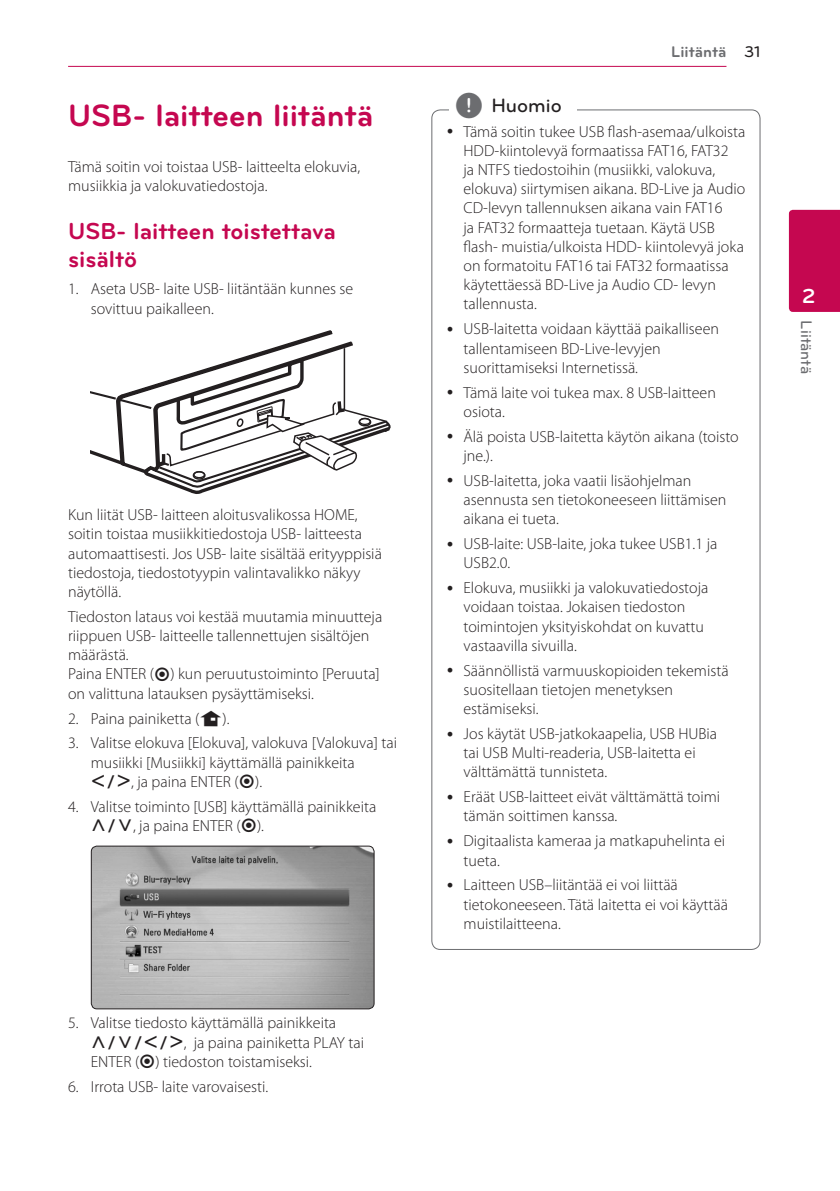
<style>
.page{position:relative;width:840px;height:1191px;background:#fff}
.page>*{position:absolute;margin:0;border:0;box-sizing:border-box;transform-origin:0 0}
.Title_1{font:700 32px "Bryant LG";color:#c50750}
.Title_2{font:700 24px/28px "Bryant LG";color:#c50750}
.t1{font:700 21px "Bryant LG";color:#fff}
.t2{font:500 20px "Bryant LG";color:#231f20}
.Content_text_Light{font:300 16px/19.2px "Myriad Pro";color:#231f20}
.Content_text_Num{font:300 16px/19.2px "Myriad Pro";color:#231f20}
.t3{font:700 16px "Bryant LG";color:#6c6d70}
.t4{font:500 16px "Bryant LG";color:#6c6d70}
.s1{font-family:"UPSYS Common";font-weight:400}
.s2{font-family:"UPSYS Common";font-weight:400;font-size:30px;color:#6c6d70}
.s3{font-weight:500;color:#231f20}
</style>
<div class="page">
<hr style="left:68px;top:66px;width:658px;height:1px;background:#c50750">
<div style="left:788px;top:210px;width:51px;height:102px;background:#c50750"></div>
<svg style="left:91px;top:330px;width:300px;height:164px"></svg>
<img style="left:91px;top:846px;width:283px;height:163px">
<div style="left:91px;top:845px;width:283px;height:164px;border:1px solid #231f20;border-radius:6px"></div>
<p class="Title_1" style="left:68px;top:96px;width:306px">USB- laitteen liitäntä</p>
<p class="Content_text_Light" style="left:68px;top:156px;width:293px">Tämä soitin voi toistaa USB- laitteelta elokuvia, musiikkia ja valokuvatiedostoja.</p>
<p class="Title_2" style="left:68px;top:217px;width:269px">USB- laitteen toistettava sisältö</p>
<p class="Content_text_Num" style="left:91px;top:279px;width:264px;text-indent:-23px">1. Aseta USB- laite USB- liitäntään kunnes se sovittuu paikalleen.</p>
<p class="Content_text_Light" style="left:68px;top:505px;width:315px">Kun liität USB- laitteen aloitusvalikossa HOME, soitin toistaa musiikkitiedostoja USB- laitteesta automaattisesti. Jos USB- laite sisältää erityyppisiä tiedostoja, tiedostotyypin valintavalikko näkyy näytöllä.</p>
<p class="Content_text_Light" style="left:68px;top:607px;width:315px">Tiedoston lataus voi kestää muutamia minuutteja riippuen USB- laitteelle tallennettujen sisältöjen määrästä.<br>Paina ENTER (<span class="s1">b</span>) kun peruutustoiminto [Peruuta] on valittuna latauksen pysäyttämiseksi.</p>
<p class="Content_text_Num" style="left:68px;top:708px;width:163px">2. Paina painiketta (<span class="s1">n</span>).</p>
<p class="Content_text_Num" style="left:91px;top:733px;width:307px;text-indent:-23px">3. Valitse elokuva [Elokuva], valokuva [Valokuva] tai musiikki [Musiikki] käyttämällä painikkeita<br><span class="s1">A/D</span>, ja paina ENTER (<span class="s1">b</span>).</p>
<p class="Content_text_Num" style="left:91px;top:796px;width:287px;text-indent:-23px">4. Valitse toiminto [USB] käyttämällä painikkeita<br><span class="s1">W/S</span>, ja paina ENTER (<span class="s1">b</span>).</p>
<p class="Content_text_Num" style="left:91px;top:1013px;width:274px;text-indent:-23px">5. Valitse tiedosto käyttämällä painikkeita<br><span class="s1">W/S/A/D</span>, ja paina painiketta PLAY tai<br>ENTER (<span class="s1">b</span>) tiedoston toistamiseksi.</p>
<p class="Content_text_Num" style="left:68px;top:1076px;width:201px">6. Irrota USB- laite varovaisesti.</p>
<p class="t2" style="left:454px;top:93px;width:108px"><span class="s2">,</span> Huomio</p>
<p class="t3" style="left:671px;top:42px;width:91px">Liitäntä <span class="s3">31</span></p>
<p class="Content_text_Light" style="left:463px;top:121px;width:283px">Tämä soitin tukee USB flash-asemaa/ulkoista HDD-kiintolevyä formaatissa FAT16, FAT32<br>ja NTFS tiedostoihin (musiikki, valokuva, elokuva) siirtymisen aikana. BD-Live ja Audio CD-levyn tallennuksen aikana vain FAT16<br>ja FAT32 formaatteja tuetaan. Käytä USB flash- muistia/ulkoista HDD- kiintolevyä joka on formatoitu FAT16 tai FAT32 formaatissa käytettäessä BD-Live ja Audio CD- levyn tallennusta.</p>
<p class="Content_text_Light" style="left:463px;top:319px;width:257px">USB-laitetta voidaan käyttää paikalliseen tallentamiseen BD-Live-levyjen suorittamiseksi Internetissä.</p>
<p class="Content_text_Light" style="left:463px;top:382px;width:254px">Tämä laite voi tukea max. 8 USB-laitteen osiota.</p>
<p class="Content_text_Light" style="left:463px;top:426px;width:276px">Älä poista USB-laitetta käytön aikana (toisto jne.).</p>
<p class="Content_text_Light" style="left:463px;top:471px;width:264px">USB-laitetta, joka vaatii lisäohjelman asennusta sen tietokoneeseen liittämisen aikana ei tueta.</p>
<p class="Content_text_Light" style="left:463px;top:534px;width:255px">USB-laite: USB-laite, joka tukee USB1.1 ja<br>USB2.0.</p>
<p class="Content_text_Light" style="left:463px;top:578px;width:246px">Elokuva, musiikki ja valokuvatiedostoja voidaan toistaa. Jokaisen tiedoston toimintojen yksityiskohdat on kuvattu vastaavilla sivuilla.</p>
<p class="Content_text_Light" style="left:463px;top:660px;width:266px">Säännöllistä varmuuskopioiden tekemistä suositellaan tietojen menetyksen estämiseksi.</p>
<p class="Content_text_Light" style="left:463px;top:724px;width:255px">Jos käytät USB-jatkokaapelia, USB HUBia tai USB Multi-readeria, USB-laitetta ei välttämättä tunnisteta.</p>
<p class="Content_text_Light" style="left:463px;top:787px;width:258px">Eräät USB-laitteet eivät välttämättä toimi tämän soittimen kanssa.</p>
<p class="Content_text_Light" style="left:463px;top:831px;width:263px">Digitaalista kameraa ja matkapuhelinta ei tueta.</p>
<p class="Content_text_Light" style="left:463px;top:875px;width:266px">Laitteen USB–liitäntää ei voi liittää tietokoneeseen. Tätä laitetta ei voi käyttää muistilaitteena.</p>
<h3 class="t1" style="left:801px;top:283px;width:15px">2</h3>
<p class="t4" style="left:815px;top:320px;width:55px;rotate:90deg">Liitäntä</p>
</div>
